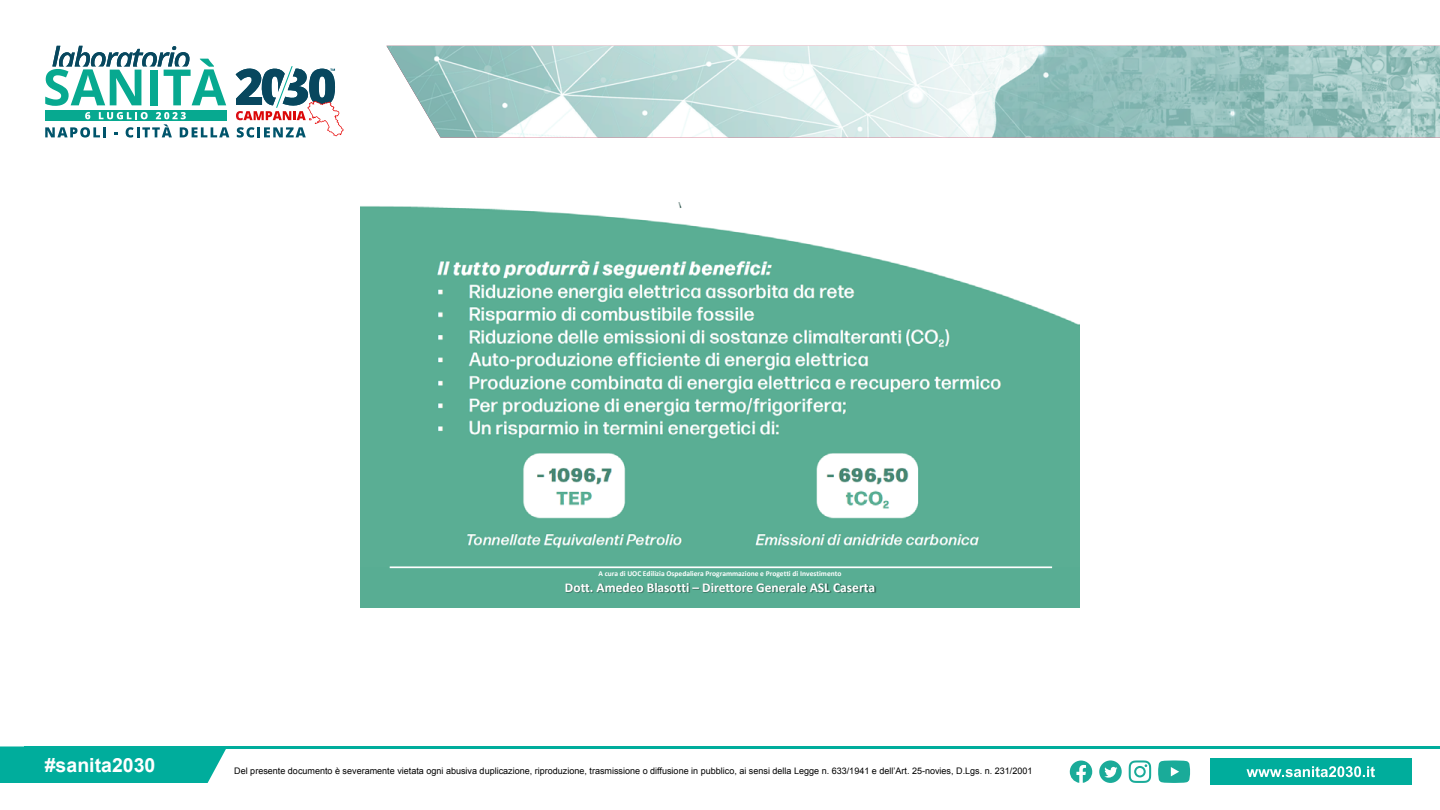
<style>
.page{position:relative;width:1440px;height:810px;background:#fff}
.page>*{position:absolute;margin:0;border:0;box-sizing:border-box;transform-origin:0 0}
.t1{font:700 19.5px "Arial";color:#fff}
.t2{font:700 13.5px "Calibri";letter-spacing:-.005em;color:#fff}
.t3{font:9px "Arial";color:#000}
.t4{font:700 7.5px "Calibri";color:#fff}
</style>
<div class="page">
<img style="left:386px;top:46px;width:1054px;height:92px">
<div style="left:0;top:746px;width:226px;height:37px;background:#00ad9c"></div>
<div style="left:1210px;top:759px;width:201px;height:26px;background:#00ad9c"></div>
<hr style="left:24px;top:746px;width:1416px;height:3px;background:#00ad9c">
<svg style="left:1247px;top:766px;width:128px;height:11px"></svg>
<svg style="left:1129px;top:760px;width:22px;height:23px"></svg>
<svg style="left:1158px;top:760px;width:32px;height:23px"></svg>
<svg style="left:1070px;top:761px;width:22px;height:22px"></svg>
<svg style="left:1099px;top:760px;width:23px;height:23px"></svg>
<div style="left:45px;top:110px;width:181px;height:11px;background:#07a990"></div>
<svg style="left:45px;top:46px;width:181px;height:60px"></svg>
<svg style="left:236px;top:66px;width:107px;height:72px"></svg>
<svg style="left:45px;top:112px;width:184px;height:26px"></svg>
<img style="left:360px;top:202px;width:720px;height:365px">
<div style="left:360px;top:567px;width:720px;height:41px;background:#58ad93"></div>
<img style="left:566px;top:583px;width:118px;height:10px">
<img style="left:684px;top:583px;width:6px;height:10px">
<img style="left:694px;top:583px;width:182px;height:10px">
<hr style="left:390px;top:566px;width:662px;height:2px;background:#fff">
<h1 class="t1" style="left:45px;top:752px;width:112px">#sanita2030</h1>
<p class="t4" style="left:599px;top:568px;width:244px">A cura di UOC Edilizia Ospedaliera Programmazione e Progetti di Investimento</p>
<h2 class="t2" style="left:565px;top:578px;width:312px">Dott. Amedeo Blasotti – Direttore Generale ASL Caserta</h2>
<p class="t3" style="left:234px;top:765px;width:800px">Del presente documento è severamente vietata ogni abusiva duplicazione, riproduzione, trasmissione o diffusione in pubblico, ai sensi della Legge n. 633/1941 e dell’Art. 25-novies, D.Lgs. n. 231/2001</p>
</div>
